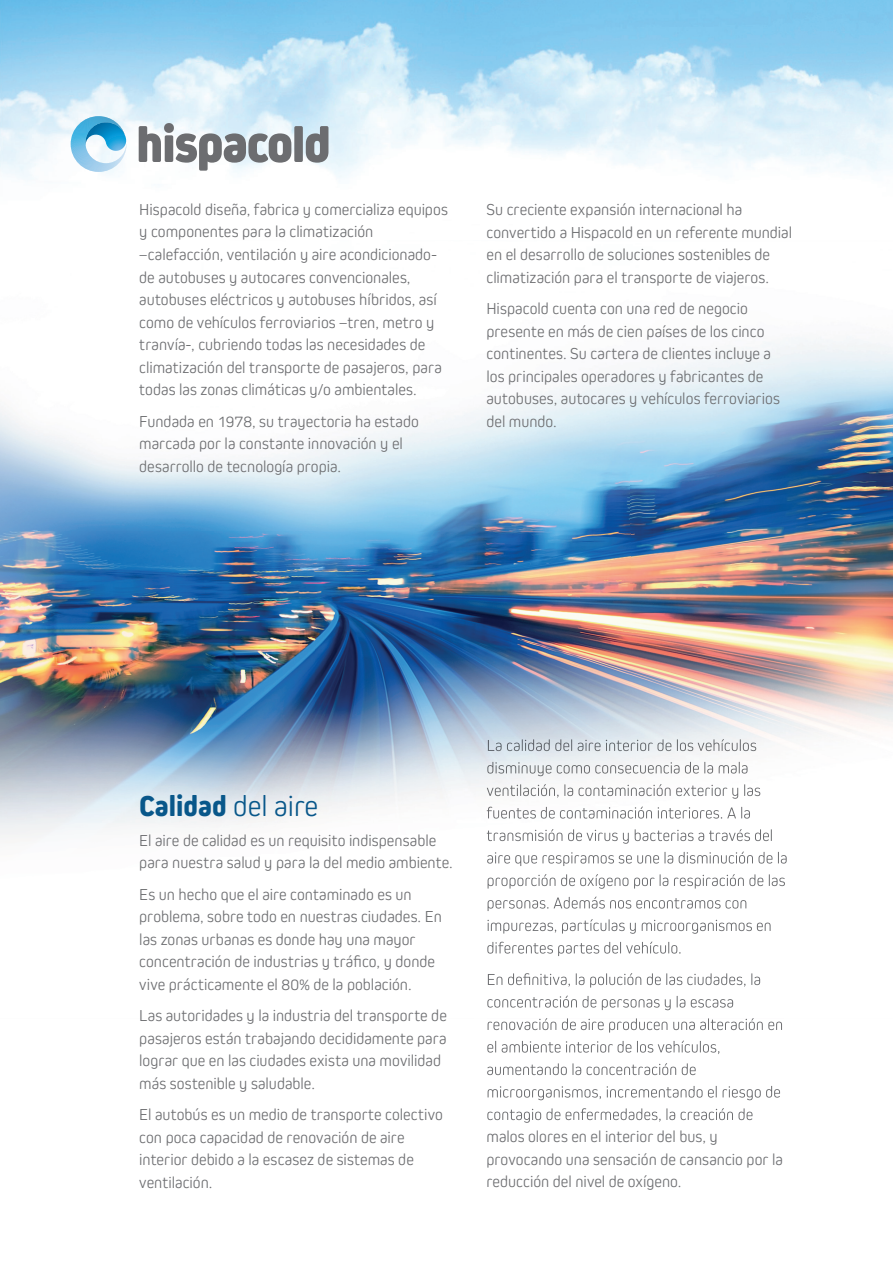
<style>
.page{position:relative;width:893px;height:1263px;background:#fff}
.page>*{position:absolute;margin:0;border:0;box-sizing:border-box;transform-origin:0 0}
.t1{font:800 30px "Kiro";color:#08578a}
.t2{font:300 16.5px/22.5px "Kiro";letter-spacing:.005em;color:#6c6d70}
.t3{font:300 16.5px/22.5px "Kiro";color:#6d6e71}
.s1{font-weight:300}
</style>
<div class="page">
<img style="left:0;top:0;width:893px;height:1011px">
<img style="left:0;top:240px;width:1px;height:778px">
<svg style="left:139px;top:123px;width:189px;height:48px"></svg>
<svg style="left:71px;top:116px;width:56px;height:56px"></svg>
<img style="left:488px;top:739px;width:269px;height:12px">
<img style="left:487px;top:762px;width:261px;height:14px">
<img style="left:487px;top:784px;width:274px;height:15px">
<img style="left:487px;top:807px;width:264px;height:12px">
<img style="left:487px;top:829px;width:286px;height:15px">
<img style="left:487px;top:852px;width:301px;height:14px">
<img style="left:488px;top:874px;width:297px;height:15px">
<img style="left:488px;top:897px;width:259px;height:14px">
<img style="left:487px;top:919px;width:285px;height:15px">
<img style="left:487px;top:942px;width:194px;height:14px">
<img style="left:488px;top:973px;width:273px;height:14px">
<img style="left:487px;top:996px;width:247px;height:14px">
<img style="left:488px;top:1018px;width:294px;height:14px">
<img style="left:487px;top:1041px;width:233px;height:13px">
<img style="left:487px;top:1063px;width:209px;height:12px">
<img style="left:488px;top:1086px;width:292px;height:14px">
<img style="left:487px;top:1108px;width:266px;height:15px">
<p class="t2" style="left:139px;top:198px;width:310px">Hispacold diseña, fabrica y comercializa equipos y componentes para la climatización –calefacción, ventilación y aire acondicionado&shy;de autobuses y autocares convencionales, autobuses eléctricos y autobuses híbridos, así como de vehículos ferroviarios –tren, metro y tranvía-, cubriendo todas las necesidades de climatización del transporte de pasajeros, para todas las zonas climáticas y/o ambientales.</p>
<p class="t2" style="left:139px;top:409px;width:281px">Fundada en 1978, su trayectoria ha estado marcada por la constante innovación y el desarrollo de tecnología propia.</p>
<p class="t2" style="left:486px;top:198px;width:307px">Su creciente expansión internacional ha convertido a Hispacold en un referente mundial en el desarrollo de soluciones sostenibles de climatización para el transporte de viajeros.</p>
<p class="t2" style="left:486px;top:297px;width:295px">Hispacold cuenta con una red de negocio presente en más de cien países de los cinco continentes. Su cartera de clientes incluye a los principales operadores y fabricantes de autobuses, autocares y vehículos ferroviarios del mundo.</p>
<h1 class="t1" style="left:139px;top:788px;width:181px">Calidad <span class="s1">del aire</span></h1>
<p class="t2" style="left:139px;top:828px;width:315px">El aire de calidad es un requisito indispensable para nuestra salud y para la del medio ambiente.</p>
<p class="t2" style="left:139px;top:882px;width:304px">Es un hecho que el aire contaminado es un problema, sobre todo en nuestras ciudades. En las zonas urbanas es donde hay una mayor concentración de industrias y tráfico, y donde vive prácticamente el 80% de la población.</p>
<p class="t2" style="left:139px;top:1004px;width:309px">Las autoridades y la industria del transporte de pasajeros están trabajando decididamente para lograr que en las ciudades exista una movilidad más sostenible y saludable.</p>
<p class="t2" style="left:139px;top:1103px;width:305px">El autobús es un medio de transporte colectivo con poca capacidad de renovación de aire interior debido a la escasez de sistemas de ventilación.</p>
<p class="t3" style="left:486px;top:1125px;width:298px">malos olores en el interior del bus, y provocando una sensación de cansancio por la reducción del nivel de oxígeno.</p>
</div>
